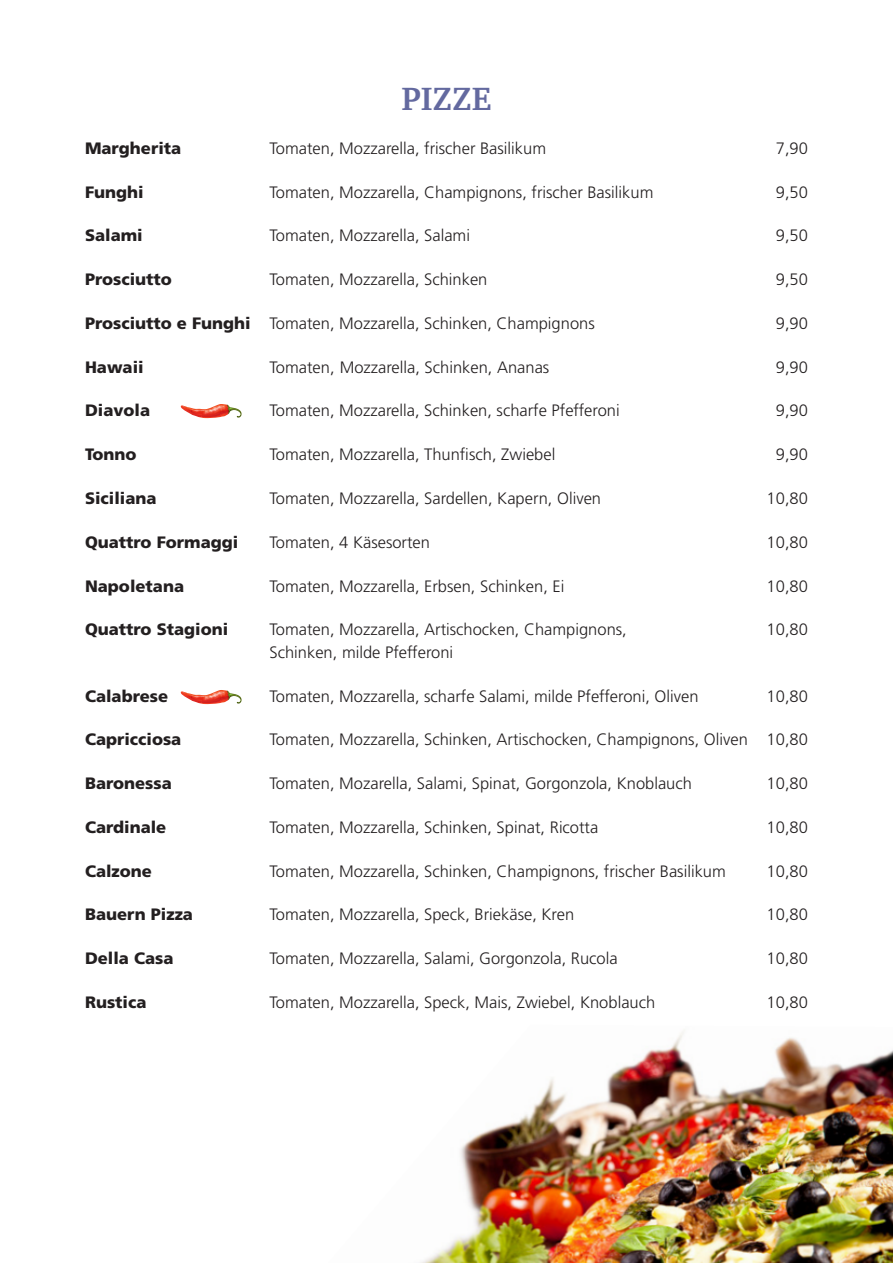
<style>
.page{position:relative;width:893px;height:1263px;background:#fff}
.page>*{position:absolute;margin:0;border:0;box-sizing:border-box;transform-origin:0 0}
.t1{font:700 33px "Charter BT";color:#63699f}
.t2{font:300 16.5px "Frutiger LT Std";color:#231f20}
.t3{font:900 16.5px "Frutiger LT Std";color:#231f20}
.s1{font-weight:900}
</style>
<div class="page">
<img style="left:420px;top:1030px;width:473px;height:233px">
<svg style="left:181px;top:404px;width:61px;height:14px"></svg>
<svg style="left:181px;top:690px;width:61px;height:14px"></svg>
<p class="t1" style="left:402px;top:78px;width:91px">PIZZE</p>
<p class="t3" style="left:85px;top:138px;width:98px">Margherita</p>
<p class="t2" style="left:270px;top:139px;width:278px">Tomaten, Mozzarella, frischer Basilikum</p>
<p class="t2" style="left:776px;top:139px;width:34px">7,90</p>
<p class="t3" style="left:85px;top:182px;width:60px">Funghi</p>
<p class="t2" style="left:270px;top:183px;width:385px">Tomaten, Mozzarella, Champignons, frischer Basilikum</p>
<p class="t2" style="left:776px;top:183px;width:34px">9,50</p>
<p class="t3" style="left:85px;top:226px;width:59px">Salami</p>
<p class="t2" style="left:270px;top:226px;width:202px">Tomaten, Mozzarella, Salami</p>
<p class="t2" style="left:776px;top:226px;width:34px">9,50</p>
<p class="t3" style="left:85px;top:269px;width:88px">Prosciutto</p>
<p class="t2" style="left:270px;top:270px;width:219px">Tomaten, Mozzarella, Schinken</p>
<p class="t2" style="left:776px;top:270px;width:34px">9,50</p>
<p class="t2" style="left:85px;top:314px;width:511px"><span class="s1">Prosciutto e Funghi</span> Tomaten, Mozzarella, Schinken, Champignons</p>
<p class="t2" style="left:776px;top:314px;width:34px">9,90</p>
<p class="t3" style="left:85px;top:357px;width:60px">Hawaii</p>
<p class="t2" style="left:270px;top:358px;width:281px">Tomaten, Mozzarella, Schinken, Ananas</p>
<p class="t2" style="left:776px;top:358px;width:34px">9,90</p>
<p class="t3" style="left:85px;top:401px;width:67px">Diavola</p>
<p class="t2" style="left:270px;top:401px;width:352px">Tomaten, Mozzarella, Schinken, scharfe Pfefferoni</p>
<p class="t2" style="left:776px;top:401px;width:34px">9,90</p>
<p class="t3" style="left:85px;top:444px;width:53px">Tonno</p>
<p class="t2" style="left:270px;top:445px;width:287px">Tomaten, Mozzarella, Thunfisch, Zwiebel</p>
<p class="t2" style="left:776px;top:445px;width:34px">9,90</p>
<p class="t3" style="left:85px;top:488px;width:73px">Siciliana</p>
<p class="t2" style="left:270px;top:489px;width:333px">Tomaten, Mozzarella, Sardellen, Kapern, Oliven</p>
<p class="t2" style="left:767px;top:489px;width:43px">10,80</p>
<p class="t3" style="left:85px;top:532px;width:155px">Quattro Formaggi</p>
<p class="t2" style="left:270px;top:533px;width:162px">Tomaten, 4 Käsesorten</p>
<p class="t2" style="left:767px;top:533px;width:43px">10,80</p>
<p class="t3" style="left:85px;top:576px;width:101px">Napoletana</p>
<p class="t2" style="left:270px;top:576px;width:296px">Tomaten, Mozzarella, Erbsen, Schinken, Ei</p>
<p class="t2" style="left:767px;top:576px;width:43px">10,80</p>
<p class="t3" style="left:85px;top:619px;width:145px">Quattro Stagioni</p>
<p class="t2" style="left:270px;top:620px;width:359px">Tomaten, Mozzarella, Artischocken, Champignons,</p>
<p class="t2" style="left:767px;top:620px;width:43px">10,80</p>
<p class="t2" style="left:270px;top:643px;width:185px">Schinken, milde Pfefferoni</p>
<p class="t3" style="left:85px;top:686px;width:85px">Calabrese</p>
<p class="t2" style="left:270px;top:686px;width:431px">Tomaten, Mozzarella, scharfe Salami, milde Pfefferoni, Oliven</p>
<p class="t2" style="left:767px;top:686px;width:43px">10,80</p>
<p class="t3" style="left:85px;top:730px;width:98px">Capricciosa</p>
<p class="t2" style="left:270px;top:730px;width:540px">Tomaten, Mozzarella, Schinken, Artischocken, Champignons, Oliven 10,80</p>
<p class="t3" style="left:85px;top:773px;width:88px">Baronessa</p>
<p class="t2" style="left:270px;top:774px;width:424px">Tomaten, Mozarella, Salami, Spinat, Gorgonzola, Knoblauch</p>
<p class="t2" style="left:767px;top:774px;width:43px">10,80</p>
<p class="t3" style="left:85px;top:817px;width:83px">Cardinale</p>
<p class="t2" style="left:270px;top:818px;width:330px">Tomaten, Mozzarella, Schinken, Spinat, Ricotta</p>
<p class="t2" style="left:767px;top:818px;width:43px">10,80</p>
<p class="t3" style="left:85px;top:861px;width:68px">Calzone</p>
<p class="t2" style="left:270px;top:861px;width:458px">Tomaten, Mozzarella, Schinken, Champignons, frischer Basilikum</p>
<p class="t2" style="left:767px;top:861px;width:43px">10,80</p>
<p class="t3" style="left:85px;top:905px;width:110px">Bauern Pizza</p>
<p class="t2" style="left:270px;top:905px;width:306px">Tomaten, Mozzarella, Speck, Briekäse, Kren</p>
<p class="t2" style="left:767px;top:905px;width:43px">10,80</p>
<p class="t3" style="left:85px;top:948px;width:90px">Della Casa</p>
<p class="t2" style="left:270px;top:949px;width:350px">Tomaten, Mozzarella, Salami, Gorgonzola, Rucola</p>
<p class="t2" style="left:767px;top:949px;width:43px">10,80</p>
<p class="t3" style="left:85px;top:992px;width:63px">Rustica</p>
<p class="t2" style="left:270px;top:993px;width:387px">Tomaten, Mozzarella, Speck, Mais, Zwiebel, Knoblauch</p>
<p class="t2" style="left:767px;top:993px;width:43px">10,80</p>
</div>
